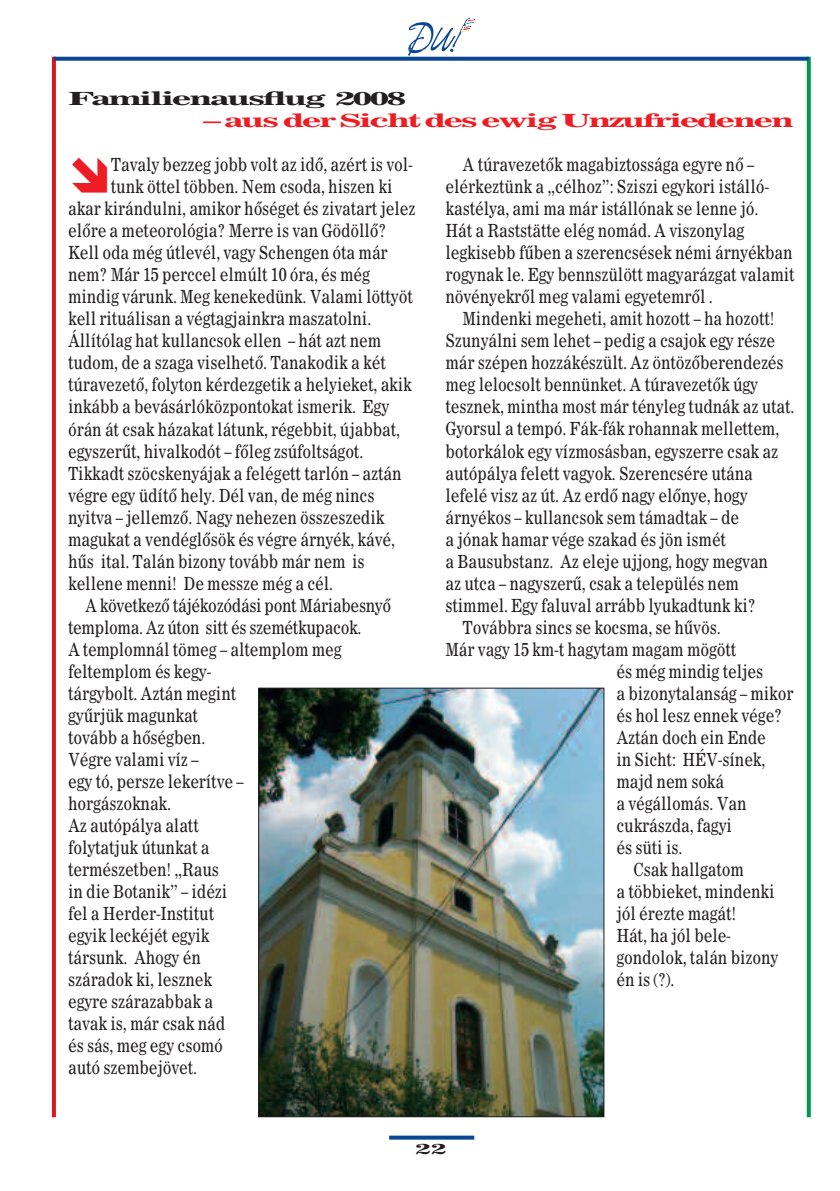
<style>
.page{position:relative;width:840px;height:1191px;background:#fff}
.page>*{position:absolute;margin:0;border:0;box-sizing:border-box;transform-origin:0 0}
.t1{font:18px/22px "H Corona";letter-spacing:-.015em;color:#231f20;scale:.8 1}
.t2{font:700 18px "H Corona";letter-spacing:-.085em;color:#ee1d23;scale:2 1}
.t3{font:700 18px "H Corona";letter-spacing:-.085em;color:#231f20;scale:2 1}
.t4{font:700 14px "H Corona";color:#231f20;scale:2 1}
</style>
<div class="page">
<svg style="left:806px;top:57px;width:4px;height:1060px;background:#31ab6c"></svg>
<svg style="left:52px;top:57px;width:4px;height:1060px;background:#d81b23"></svg>
<svg style="left:54px;top:57px;width:754px;height:4px;background:#19529b"></svg>
<svg style="left:408px;top:18px;width:67px;height:38px"></svg>
<svg style="left:389px;top:1135px;width:85px;height:4px"></svg>
<img style="left:260px;top:689px;width:342px;height:426px">
<div style="left:258px;top:687px;width:346px;height:430px;border:1px solid #231f20"></div>
<p class="t3" style="left:68px;top:89px;width:170px">Familienausflug 2008</p>
<p class="t2" style="left:203px;top:111px;width:297px">– aus der Sicht des ewig Unzufriedenen</p>
<p class="t1" style="left:111px;top:154px;width:379px">Tavaly bezzeg jobb volt az idô, azért is vol-</p>
<p class="t1" style="left:111px;top:176px;width:353px">tunk öttel többen. Nem csoda, hiszen ki</p>
<p class="t1" style="left:68px;top:198px;width:436px">akar kirándulni, amikor hôséget és zivatart jelez</p>
<p class="t1" style="left:68px;top:220px;width:399px">elôre a meteorológia? Merre is van Gödöllô?</p>
<p class="t1" style="left:68px;top:242px;width:401px">Kell oda még útlevél, vagy Schengen óta már</p>
<p class="t1" style="left:68px;top:264px;width:379px">nem? Már 15 perccel elmúlt 10 óra, és még</p>
<p class="t1" style="left:68px;top:286px;width:432px">mindig várunk. Meg kenekedünk. Valami löttyöt</p>
<p class="t1" style="left:68px;top:308px;width:380px">kell rituálisan a végtagjainkra maszatolni.</p>
<p class="t1" style="left:68px;top:330px;width:393px">Állítólag hat kullancsok ellen – hát azt nem</p>
<p class="t1" style="left:68px;top:352px;width:398px">tudom, de a szaga viselhetô. Tanakodik a két</p>
<p class="t1" style="left:68px;top:374px;width:431px">túravezetô, folyton kérdezgetik a helyieket, akik</p>
<p class="t1" style="left:68px;top:396px;width:403px">inkább a bevásárlóközpontokat ismerik. Egy</p>
<p class="t1" style="left:68px;top:418px;width:416px">órán át csak házakat látunk, régebbit, újabbat,</p>
<p class="t1" style="left:68px;top:440px;width:370px">egyszerût, hivalkodót – fôleg zsúfoltságot.</p>
<p class="t1" style="left:68px;top:462px;width:418px">Tikkadt szöcskenyájak a felégett tarlón – aztán</p>
<p class="t1" style="left:68px;top:484px;width:384px">végre egy üdítô hely. Dél van, de még nincs</p>
<p class="t1" style="left:68px;top:506px;width:397px">nyitva – jellemzô. Nagy nehezen összeszedik</p>
<p class="t1" style="left:68px;top:528px;width:410px">magukat a vendéglôsök és végre árnyék, kávé,</p>
<p class="t1" style="left:68px;top:550px;width:372px">hûs ital. Talán bizony tovább már nem is</p>
<p class="t1" style="left:68px;top:572px;width:332px">kellene menni! De messze még a cél.</p>
<p class="t1" style="left:85px;top:594px;width:384px">A következô tájékozódási pont Máriabesnyô</p>
<p class="t1" style="left:68px;top:616px;width:368px">temploma. Az úton sitt és szemétkupacok.</p>
<p class="t1" style="left:68px;top:638px;width:343px">A templomnál tömeg – altemplom meg</p>
<p class="t1" style="left:68px;top:660px;width:181px">feltemplom és kegy-</p>
<p class="t1" style="left:68px;top:682px;width:212px">tárgybolt. Aztán megint</p>
<p class="t1" style="left:68px;top:704px;width:164px">gyûrjük magunkat</p>
<p class="t1" style="left:68px;top:726px;width:173px">tovább a hôségben.</p>
<p class="t1" style="left:68px;top:748px;width:164px">Végre valami víz –</p>
<p class="t1" style="left:68px;top:770px;width:221px">egy tó, persze lekerítve –</p>
<p class="t1" style="left:68px;top:792px;width:130px">horgászoknak.</p>
<p class="t1" style="left:68px;top:814px;width:165px">Az autópálya alatt</p>
<p class="t1" style="left:68px;top:836px;width:178px">folytatjuk útunkat a</p>
<p class="t1" style="left:68px;top:858px;width:190px">természetben! „Raus</p>
<p class="t1" style="left:68px;top:880px;width:201px">in die Botanik” – idézi</p>
<p class="t1" style="left:68px;top:902px;width:184px">fel a Herder-Institut</p>
<p class="t1" style="left:68px;top:924px;width:178px">egyik leckéjét egyik</p>
<p class="t1" style="left:68px;top:946px;width:167px">társunk. Ahogy én</p>
<p class="t1" style="left:68px;top:968px;width:181px">száradok ki, lesznek</p>
<p class="t1" style="left:68px;top:990px;width:183px">egyre szárazabbak a</p>
<p class="t1" style="left:68px;top:1012px;width:198px">tavak is, már csak nád</p>
<p class="t1" style="left:68px;top:1034px;width:195px">és sás, meg egy csomó</p>
<p class="t1" style="left:68px;top:1056px;width:163px">autó szembejövet.</p>
<p class="t1" style="left:445px;top:154px;width:438px;text-indent:17px">A túravezetôk magabiztossága egyre nô – elérkeztünk a „célhoz”: Sziszi egykori istálló&shy;kastélya, ami ma már istállónak se lenne jó.<br>Hát a Raststätte elég nomád. A viszonylag legkisebb fûben a szerencsések némi árnyékban rogynak le. Egy bennszülött magyarázgat valamit növényekrôl meg valami egyetemrôl .</p>
<p class="t1" style="left:462px;top:308px;width:391px">Mindenki megeheti, amit hozott – ha hozott!</p>
<p class="t1" style="left:445px;top:330px;width:413px">Szunyálni sem lehet – pedig a csajok egy része</p>
<p class="t1" style="left:445px;top:352px;width:424px">már szépen hozzákészült. Az öntözôberendezés</p>
<p class="t1" style="left:445px;top:374px;width:392px">meg lelocsolt bennünket. A túravezetôk úgy</p>
<p class="t1" style="left:445px;top:396px;width:437px">tesznek, mintha most már tényleg tudnák az utat.</p>
<p class="t1" style="left:445px;top:418px;width:418px">Gyorsul a tempó. Fák-fák rohannak mellettem,</p>
<p class="t1" style="left:445px;top:440px;width:417px">botorkálok egy vízmosásban, egyszerre csak az</p>
<p class="t1" style="left:445px;top:462px;width:385px">autópálya felett vagyok. Szerencsére utána</p>
<p class="t1" style="left:445px;top:484px;width:379px">lefelé visz az út. Az erdô nagy elônye, hogy</p>
<p class="t1" style="left:445px;top:506px;width:368px">árnyékos – kullancsok sem támadtak – de</p>
<p class="t1" style="left:445px;top:528px;width:352px">a jónak hamar vége szakad és jön ismét</p>
<p class="t1" style="left:445px;top:550px;width:404px">a Bausubstanz. Az eleje ujjong, hogy megvan</p>
<p class="t1" style="left:445px;top:572px;width:368px">az utca – nagyszerû, csak a település nem</p>
<p class="t1" style="left:445px;top:594px;width:389px">stimmel. Egy faluval arrább lyukadtunk ki?</p>
<p class="t1" style="left:462px;top:616px;width:324px">Továbbra sincs se kocsma, se hûvös.</p>
<p class="t1" style="left:445px;top:638px;width:365px">Már vagy 15 km-t hagytam magam mögött</p>
<p class="t1" style="left:616px;top:660px;width:185px">és még mindig teljes</p>
<p class="t1" style="left:616px;top:682px;width:223px">a bizonytalanság – mikor</p>
<p class="t1" style="left:616px;top:704px;width:209px">és hol lesz ennek vége?</p>
<p class="t1" style="left:616px;top:726px;width:188px">Aztán doch ein Ende</p>
<p class="t1" style="left:616px;top:748px;width:188px">in Sicht: HÉV-sínek,</p>
<p class="t1" style="left:616px;top:770px;width:136px">majd nem soká</p>
<p class="t1" style="left:616px;top:792px;width:164px">a végállomás. Van</p>
<p class="t1" style="left:616px;top:814px;width:146px">cukrászda, fagyi</p>
<p class="t1" style="left:616px;top:836px;width:84px">és süti is.</p>
<p class="t1" style="left:633px;top:858px;width:139px">Csak hallgatom</p>
<p class="t1" style="left:616px;top:880px;width:199px">a többieket, mindenki</p>
<p class="t1" style="left:616px;top:902px;width:151px">jól érezte magát!</p>
<p class="t1" style="left:616px;top:924px;width:145px">Hát, ha jól bele-</p>
<p class="t1" style="left:616px;top:946px;width:204px">gondolok, talán bizony</p>
<p class="t1" style="left:616px;top:968px;width:74px">én is (?).</p>
<p class="t4" style="left:415px;top:1140px;width:17px">22</p>
</div>
